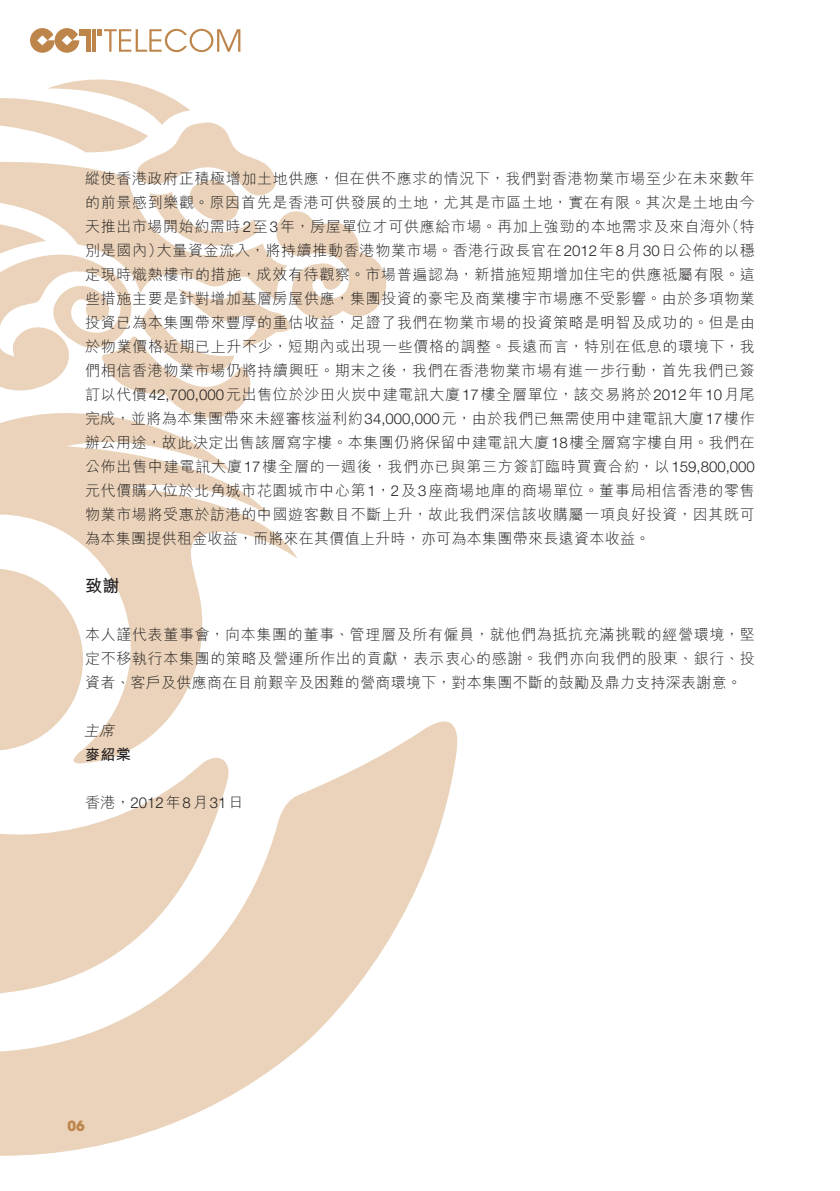
<style>
.page{position:relative;width:840px;height:1191px;background:#fff}
.page>*{position:absolute;margin:0;border:0;box-sizing:border-box;transform-origin:0 0}
.t1{font:700 17px "M Hei HK";color:#231f20}
.t2{font:300 15px/24px "M Hei HK";letter-spacing:.02em;color:#231f20;text-align:justify}
.t3{font:300 15px "Helvetica Neue LT Std";color:#231f20}
.t4{font:700 15px "M Hei HK";color:#231f20}
.t5{font:italic 300 15px "M Hei HK";color:#231f20}
.t6{font:700 14px "ITC Avant Garde Std";color:#be854b}
.s1{font-family:"Helvetica Neue LT Std"}
.s2{font-family:"M Hei HK"}
</style>
<div class="page">
<svg style="left:0;top:721px;width:458px;height:434px;fill:#ead3ba"></svg>
<svg style="left:0;top:763px;width:233px;height:232px;fill:#ead3ba"></svg>
<svg style="left:0;top:420px;width:298px;height:343px"></svg>
<svg style="left:0;top:79px;width:387px;height:341px"></svg>
<div style="left:86px;top:29px;width:5px;height:23px;background:#be854b"></div>
<svg style="left:30px;top:28px;width:49px;height:25px"></svg>
<div style="left:79px;top:29px;width:11px;height:7px;background:#be854b"></div>
<hr style="left:92px;top:29px;width:3px;height:23px;background:#be854b">
<svg style="left:97px;top:29px;width:143px;height:23px"></svg>
<p class="t2" style="left:85px;top:166px;width:671px">縱使香港政府正積極增加土地供應，但在供不應求的情況下，我們對香港物業市場至少在未來數年的前景感到樂觀。原因首先是香港可供發展的土地，尤其是市區土地，實在有限。其次是土地由今天推出市場開始約需時<span class="s1">2</span>至<span class="s1">3</span>年，房屋單位才可供應給市場。再加上強勁的本地需求及來自海外（特別是國內）大量資金流入，將持續推動香港物業市場。香港行政長官在<span class="s1">2012</span>年<span class="s1">8</span>月<span class="s1">30</span>日公佈的以穩定現時熾熱樓市的措施，成效有待觀察。市場普遍認為，新措施短期增加住宅的供應祗屬有限。這些措施主要是針對增加基層房屋供應，集團投資的豪宅及商業樓宇市場應不受影響。由於多項物業投資已為本集團帶來豐厚的重估收益，足證了我們在物業市場的投資策略是明智及成功的。但是由於物業價格近期已上升不少，短期內或出現一些價格的調整。長遠而言，特別在低息的環境下，我們相信香港物業市場仍將持續興旺。期末之後，我們在香港物業市場有進一步行動，首先我們已簽訂以代價<span class="s1">42,700,000</span>元出售位於沙田火炭中建電訊大廈<span class="s1">17</span>樓全層單位，該交易將於<span class="s1">2012</span>年<span class="s1">10</span>月尾完成，並將為本集團帶來未經審核溢利約<span class="s1">34,000,000</span>元，由於我們已無需使用中建電訊大廈<span class="s1">17</span>樓作辦公用途，故此決定出售該層寫字樓。本集團仍將保留中建電訊大廈<span class="s1">18</span>樓全層寫字樓自用。我們在公佈出售中建電訊大廈<span class="s1">17</span>樓全層的一週後，我們亦已與第三方簽訂臨時買賣合約，以<span class="s1">159,800,000</span>元代價購入位於北角城市花園城市中心第<span class="s1">1</span>，<span class="s1">2</span>及<span class="s1">3</span>座商場地庫的商場單位。董事局相信香港的零售物業市場將受惠於訪港的中國遊客數目不斷上升，故此我們深信該收購屬一項良好投資，因其既可為本集團提供租金收益，而將來在其價值上升時，亦可為本集團帶來長遠資本收益。</p>
<p class="t1" style="left:85px;top:573px;width:36px">致謝</p>
<p class="t2" style="left:85px;top:622px;width:670px">本人謹代表董事會，向本集團的董事、管理層及所有僱員，就他們為抵抗充滿挑戰的經營環境，堅定不移執行本集團的策略及營運所作出的貢獻，表示衷心的感謝。我們亦向我們的股東、銀行、投資者、客戶及供應商在目前艱辛及困難的營商環境下，對本集團不斷的鼓勵及鼎力支持深表謝意。</p>
<p class="t5" style="left:84px;top:722px;width:35px">主席</p>
<p class="t4" style="left:85px;top:743px;width:47px">麥紹棠</p>
<p class="t3" style="left:85px;top:793px;width:160px"><span class="s2">香港，</span>2012<span class="s2">年</span>8<span class="s2">月</span>31<span class="s2">日</span></p>
<p class="t6" style="left:67px;top:1116px;width:19px">06</p>
</div>
